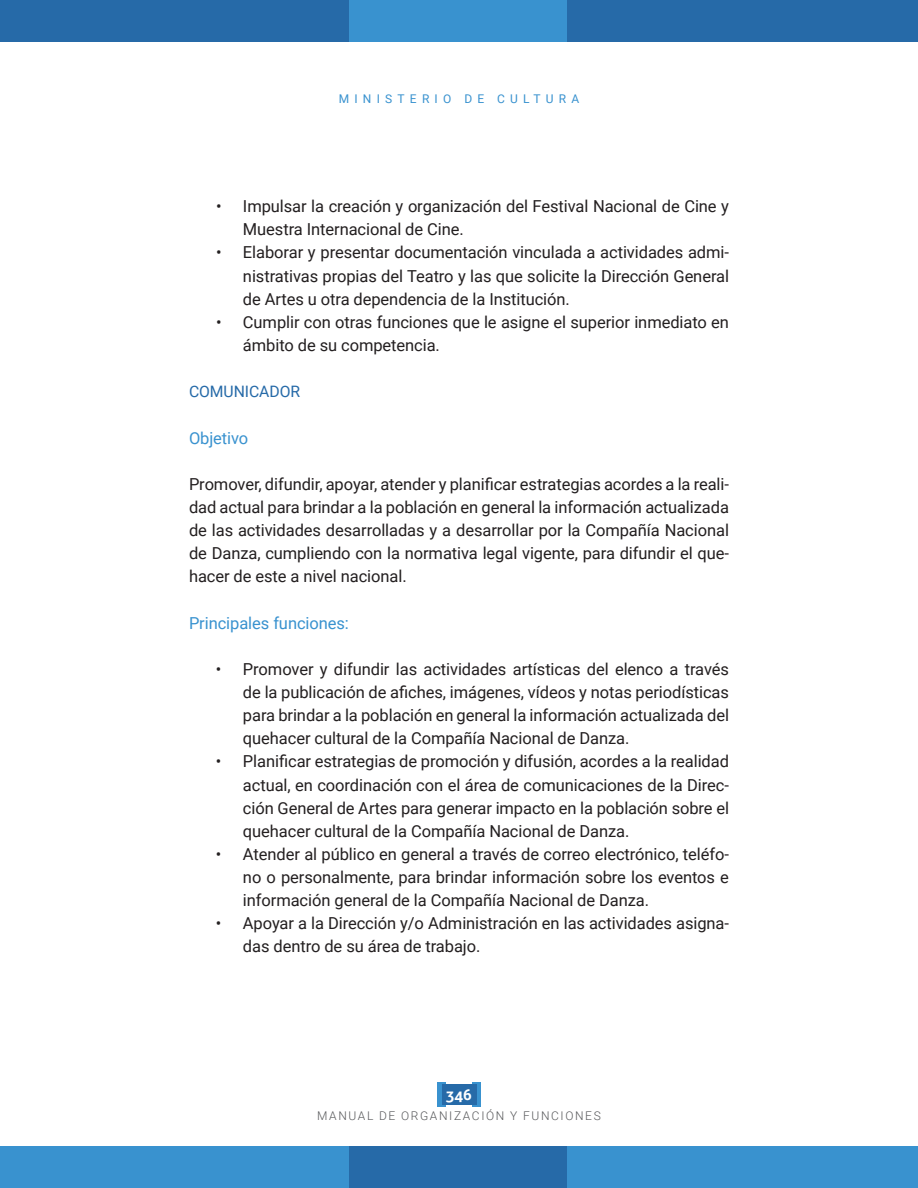
<style>
.page{position:relative;width:918px;height:1188px;background:#fff}
.page>*{position:absolute;margin:0;border:0;box-sizing:border-box;transform-origin:0 0}
.t1{font:16.5px/23.1px "Roboto";letter-spacing:-.005em;color:#231f20;text-align:justify}
.t2{font:16.5px "Roboto";letter-spacing:-.005em;color:#3992cf}
.t3{font:15.75px "Roboto";letter-spacing:-.005em;color:#266aa8}
.t4{font:700 15px "Roboto";color:#fff}
.t5{font:300 12px "Roboto";letter-spacing:.135em;color:#57585a}
.t6{font:12px "Roboto";letter-spacing:.435em;color:#3992cf}
</style>
<div class="page">
<svg style="left:472px;top:1082px;width:8px;height:25px"></svg>
<div style="left:438px;top:1082px;width:8px;height:25px;background:#3992cf"></div>
<div style="left:442px;top:1084px;width:34px;height:21px;background:#266aa8"></div>
<div style="left:0;top:1147px;width:918px;height:41px;background:#3992cf"></div>
<div style="left:0;top:0;width:918px;height:41px;background:#266aa8"></div>
<div style="left:349px;top:1147px;width:218px;height:41px;background:#266aa8"></div>
<div style="left:349px;top:0;width:218px;height:41px;background:#3992cf"></div>
<p class="t6" style="left:339px;top:90px;width:242px">MINISTERIO DE CULTURA</p>
<p class="t1" style="left:243px;top:194px;width:488px;text-indent:-27px">• Impulsar la creación y organización del Festival Nacional de Cine y<br>Muestra Internacional de Cine.</p>
<p class="t1" style="left:243px;top:240px;width:488px;text-indent:-27px">• Elaborar y presentar documentación vinculada a actividades admi&shy;nistrativas propias del Teatro y las que solicite la Dirección General de Artes u otra dependencia de la Institución.</p>
<p class="t1" style="left:243px;top:310px;width:488px;text-indent:-27px">• Cumplir con otras funciones que le asigne el superior inmediato en ámbito de su competencia.</p>
<p class="t3" style="left:189px;top:381px;width:113px">COMUNICADOR</p>
<p class="t2" style="left:189px;top:426px;width:61px">Objetivo</p>
<p class="t1" style="left:189px;top:472px;width:542px">Promover, difundir, apoyar, atender y planificar estrategias acordes a la reali&shy;dad actual para brindar a la población en general la información actualizada de las actividades desarrolladas y a desarrollar por la Compañía Nacional de Danza, cumpliendo con la normativa legal vigente, para difundir el que&shy;hacer de este a nivel nacional.</p>
<p class="t2" style="left:189px;top:611px;width:161px">Principales funciones:</p>
<p class="t1" style="left:243px;top:657px;width:488px;text-indent:-27px">• Promover y difundir las actividades artísticas del elenco a través de la publicación de afiches, imágenes, vídeos y notas periodísticas para brindar a la población en general la información actualizada del quehacer cultural de la Compañía Nacional de Danza.</p>
<p class="t1" style="left:243px;top:749px;width:488px;text-indent:-27px">• Planificar estrategias de promoción y difusión, acordes a la realidad actual, en coordinación con el área de comunicaciones de la Direc&shy;ción General de Artes para generar impacto en la población sobre el quehacer cultural de la Compañía Nacional de Danza.</p>
<p class="t1" style="left:243px;top:842px;width:488px;text-indent:-27px">• Atender al público en general a través de correo electrónico, teléfo&shy;no o personalmente, para brindar información sobre los eventos e información general de la Compañía Nacional de Danza.</p>
<p class="t1" style="left:243px;top:911px;width:488px;text-indent:-27px">• Apoyar a la Dirección y/o Administración en las actividades asigna&shy;das dentro de su área de trabajo.</p>
<p class="t4" style="left:446px;top:1084px;width:27px">346</p>
<p class="t5" style="left:317px;top:1108px;width:285px">MANUAL DE ORGANIZACIÓN Y FUNCIONES</p>
</div>
